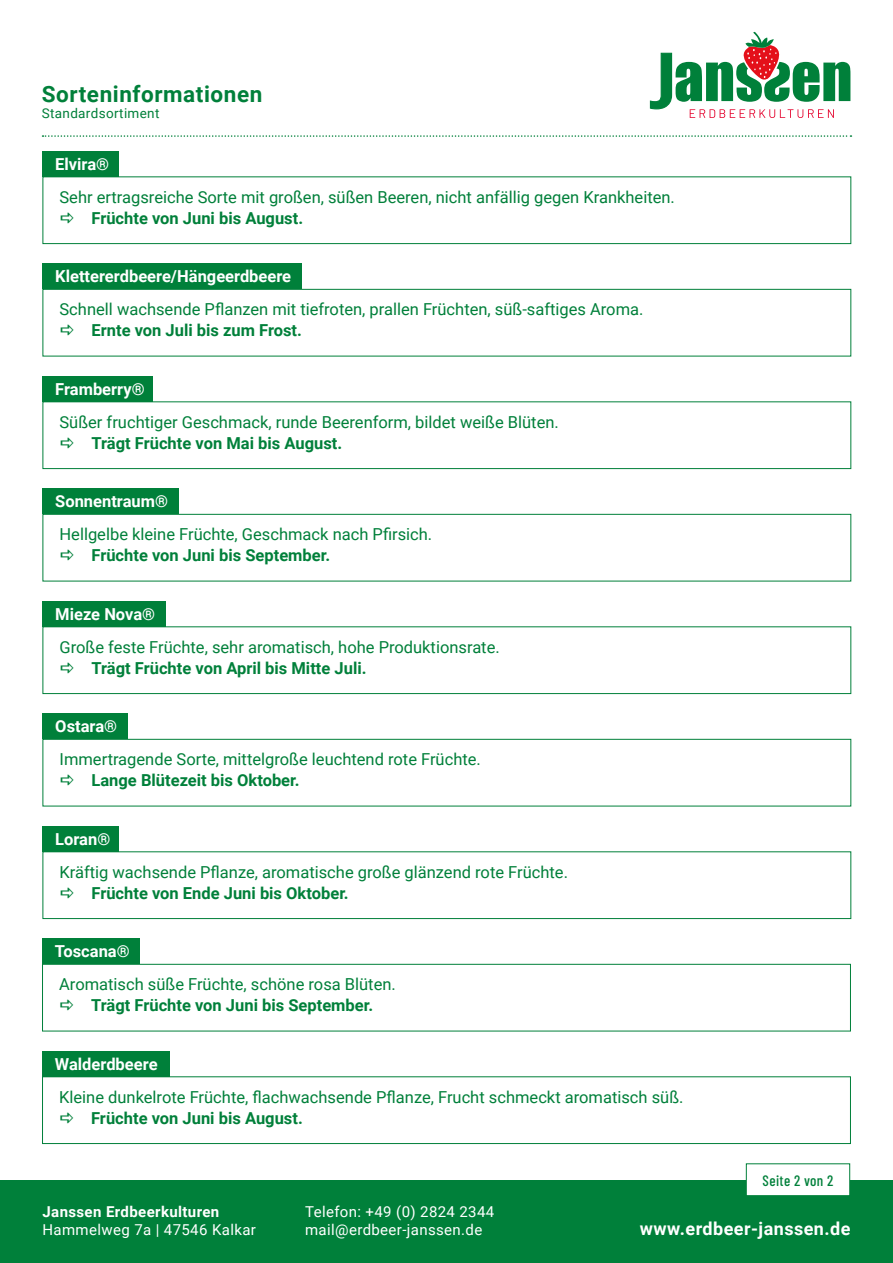
<style>
.page{position:relative;width:893px;height:1263px;background:#fff}
.page>*{position:absolute;margin:0;border:0;box-sizing:border-box;transform-origin:0 0}
.t1{font:700 22.5px "Roboto";letter-spacing:.025em;color:#00803a}
.t2{font:700 18px "Roboto";letter-spacing:.025em;color:#fff}
.t3{font:16.5px "Roboto";color:#00803a}
.t4{font:700 16.5px "Roboto";color:#00803a}
.t5{font:700 16.5px "Roboto";color:#fff}
.t6{font:15px/18px "Roboto";letter-spacing:.025em;color:#fff}
.t7{font:700 15px "Roboto";letter-spacing:.025em;color:#fff}
.t8{font:500 15px "Barlow Condensed";letter-spacing:.025em;color:#00803a}
.t9{font:13.5px "Roboto";letter-spacing:.025em;color:#00803a}
</style>
<div class="page">
<svg style="left:649px;top:32px;width:201px;height:86px"></svg>
<div style="left:0;top:1180px;width:893px;height:83px;background:#00803a"></div>
<svg style="left:43px;top:135px;width:808px;height:2px"></svg>
<div style="left:746px;top:1164px;width:104px;height:31px;background:#fff"></div>
<div style="left:746px;top:1163px;width:104px;height:33px;border:1px solid #00803a"></div>
<div style="left:43px;top:176px;width:808px;height:68px;border:1px solid #00803a"></div>
<div style="left:43px;top:151px;width:76px;height:25px;background:#00803a"></div>
<div style="left:43px;top:289px;width:808px;height:67px;border:1px solid #00803a"></div>
<div style="left:43px;top:263px;width:259px;height:26px;background:#00803a"></div>
<div style="left:43px;top:401px;width:808px;height:68px;border:1px solid #00803a"></div>
<div style="left:43px;top:376px;width:110px;height:25px;background:#00803a"></div>
<div style="left:43px;top:514px;width:808px;height:67px;border:1px solid #00803a"></div>
<div style="left:43px;top:488px;width:136px;height:26px;background:#00803a"></div>
<div style="left:43px;top:626px;width:808px;height:68px;border:1px solid #00803a"></div>
<div style="left:43px;top:601px;width:123px;height:25px;background:#00803a"></div>
<div style="left:43px;top:739px;width:808px;height:67px;border:1px solid #00803a"></div>
<div style="left:43px;top:713px;width:85px;height:26px;background:#00803a"></div>
<div style="left:43px;top:851px;width:808px;height:68px;border:1px solid #00803a"></div>
<div style="left:43px;top:826px;width:76px;height:25px;background:#00803a"></div>
<div style="left:42px;top:964px;width:809px;height:67px;border:1px solid #00803a"></div>
<div style="left:42px;top:938px;width:98px;height:26px;background:#00803a"></div>
<div style="left:42px;top:1076px;width:809px;height:68px;border:1px solid #00803a"></div>
<div style="left:42px;top:1051px;width:128px;height:25px;background:#00803a"></div>
<h1 class="t1" style="left:42px;top:78px;width:222px">Sorteninformationen</h1>
<p class="t9" style="left:42px;top:104px;width:119px">Standardsortiment</p>
<p class="t5" style="left:55px;top:152px;width:55px">Elvira®</p>
<p class="t3" style="left:60px;top:185px;width:617px">Sehr ertragsreiche Sorte mit großen, süßen Beeren, nicht anfällig gegen Krankheiten.</p>
<p class="t4" style="left:92px;top:206px;width:213px">Früchte von Juni bis August.</p>
<p class="t5" style="left:55px;top:265px;width:237px">Klettererdbeere/Hängeerdbeere</p>
<p class="t3" style="left:60px;top:298px;width:585px">Schnell wachsende Pflanzen mit tiefroten, prallen Früchten, süß-saftiges Aroma.</p>
<p class="t4" style="left:92px;top:319px;width:212px">Ernte von Juli bis zum Frost.</p>
<p class="t5" style="left:55px;top:377px;width:91px">Framberry®</p>
<p class="t3" style="left:60px;top:410px;width:501px">Süßer fruchtiger Geschmack, runde Beerenform, bildet weiße Blüten.</p>
<p class="t4" style="left:92px;top:431px;width:252px">Trägt Früchte von Mai bis August.</p>
<p class="t5" style="left:55px;top:490px;width:114px">Sonnentraum®</p>
<p class="t3" style="left:60px;top:523px;width:374px">Hellgelbe kleine Früchte, Geschmack nach Pfirsich.</p>
<p class="t4" style="left:92px;top:544px;width:240px">Früchte von Juni bis September.</p>
<p class="t5" style="left:55px;top:602px;width:101px">Mieze Nova®</p>
<p class="t3" style="left:60px;top:635px;width:442px">Große feste Früchte, sehr aromatisch, hohe Produktionsrate.</p>
<p class="t4" style="left:92px;top:656px;width:276px">Trägt Früchte von April bis Mitte Juli.</p>
<p class="t5" style="left:55px;top:715px;width:63px">Ostara®</p>
<p class="t3" style="left:60px;top:748px;width:423px">Immertragende Sorte, mittelgroße leuchtend rote Früchte.</p>
<p class="t4" style="left:92px;top:769px;width:210px">Lange Blütezeit bis Oktober.</p>
<p class="t5" style="left:55px;top:827px;width:57px">Loran®</p>
<p class="t3" style="left:60px;top:860px;width:510px">Kräftig wachsende Pflanze, aromatische große glänzend rote Früchte.</p>
<p class="t4" style="left:92px;top:881px;width:259px">Früchte von Ende Juni bis Oktober.</p>
<p class="t5" style="left:55px;top:940px;width:76px">Toscana®</p>
<p class="t3" style="left:59px;top:973px;width:338px">Aromatisch süße Früchte, schöne rosa Blüten.</p>
<p class="t4" style="left:91px;top:994px;width:284px">Trägt Früchte von Juni bis September.</p>
<p class="t5" style="left:55px;top:1052px;width:104px">Walderdbeere</p>
<p class="t3" style="left:59px;top:1085px;width:626px">Kleine dunkelrote Früchte, flachwachsende Pflanze, Frucht schmeckt aromatisch süß.</p>
<p class="t4" style="left:91px;top:1106px;width:213px">Früchte von Juni bis August.</p>
<p class="t8" style="left:763px;top:1169px;width:72px">Seite 2 von 2</p>
<p class="t7" style="left:43px;top:1201px;width:178px">Janssen Erdbeerkulturen</p>
<p class="t6" style="left:43px;top:1220px;width:215px">Hammelweg 7a | 47546 Kalkar</p>
<p class="t6" style="left:305px;top:1202px;width:191px">Telefon: +49 (0) 2824 2344 mail@erdbeer-janssen.de</p>
<p class="t2" style="left:640px;top:1216px;width:212px">www.erdbeer-janssen.de</p>
</div>
